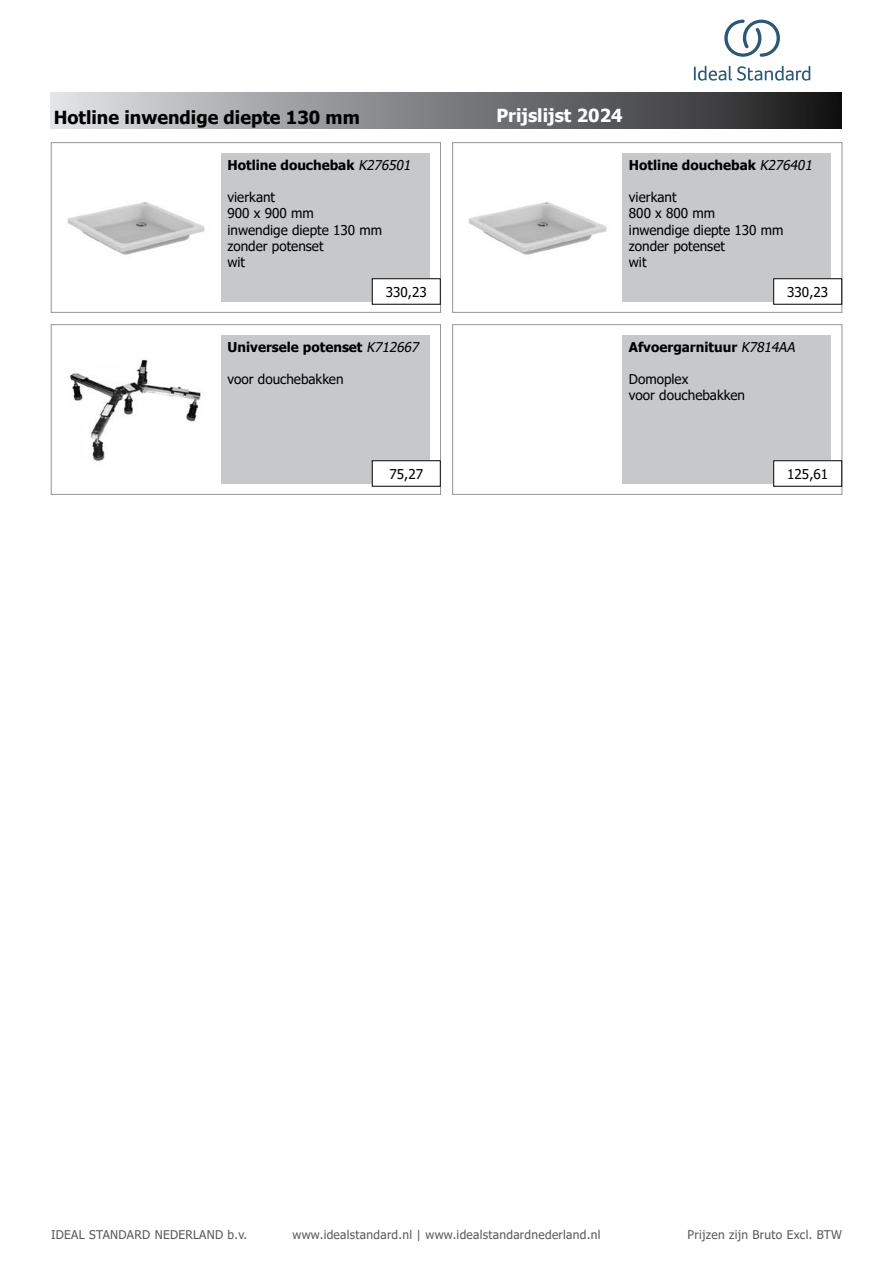
<style>
.page{position:relative;width:893px;height:1263px;background:#fff}
.page>*{position:absolute;margin:0;border:0;box-sizing:border-box;transform-origin:0 0}
.t1{font:700 18px "Tahoma";color:#000}
.t2{font:700 18px "Tahoma";color:#fff}
.t3{font:13.5px/16.2px "Tahoma";color:#000}
.t4{font:700 13.5px "Tahoma";color:#000}
.t5{font:12px "Tahoma";letter-spacing:.025em;color:#58595b}
.s1{font-weight:400;font-style:italic}
</style>
<div class="page">
<div style="left:51px;top:92px;width:791px;height:37px;background:linear-gradient(to right,#dee1e3,#1a1a1b)"></div>
<div style="left:51px;top:142px;width:390px;height:171px;border:1px solid #939598"></div>
<img style="left:67px;top:201px;width:138px;height:54px">
<div style="left:221px;top:153px;width:209px;height:149px;background:#c7c8ca"></div>
<div style="left:452px;top:324px;width:390px;height:171px;border:1px solid #939598"></div>
<div style="left:622px;top:335px;width:209px;height:149px;background:#c7c8ca"></div>
<div style="left:51px;top:324px;width:390px;height:171px;border:1px solid #939598"></div>
<img style="left:70px;top:359px;width:131px;height:103px">
<div style="left:221px;top:335px;width:209px;height:149px;background:#c7c8ca"></div>
<div style="left:452px;top:142px;width:390px;height:171px;border:1px solid #939598"></div>
<img style="left:468px;top:201px;width:139px;height:54px">
<div style="left:622px;top:153px;width:209px;height:149px;background:#c7c8ca"></div>
<div style="left:372px;top:279px;width:68px;height:25px;background:#fff"></div>
<div style="left:372px;top:461px;width:68px;height:25px;background:#fff"></div>
<div style="left:372px;top:460px;width:68px;height:26px;border:1px solid #000"></div>
<div style="left:774px;top:461px;width:68px;height:25px;background:#fff"></div>
<div style="left:773px;top:460px;width:69px;height:26px;border:1px solid #000"></div>
<div style="left:774px;top:279px;width:68px;height:25px;background:#fff"></div>
<svg style="left:694px;top:66px;width:116px;height:15px"></svg>
<svg style="left:724px;top:20px;width:56px;height:37px"></svg>
<h1 class="t1" style="left:54px;top:105px;width:308px">Hotline inwendige diepte 130 mm</h1>
<h1 class="t2" style="left:496px;top:103px;width:128px">Prijslijst 2024</h1>
<p class="t4" style="left:227px;top:155px;width:188px">Hotline douchebak <span class="s1">K276501</span></p>
<p class="t3" style="left:227px;top:190px;width:156px">vierkant<br>900 x 900 mm<br>inwendige diepte 130 mm zonder potenset<br>wit</p>
<p class="t4" style="left:629px;top:155px;width:188px">Hotline douchebak <span class="s1">K276401</span></p>
<p class="t3" style="left:629px;top:190px;width:156px">vierkant<br>800 x 800 mm<br>inwendige diepte 130 mm zonder potenset<br>wit</p>
<p class="t3" style="left:386px;top:284px;width:42px">330,23</p>
<p class="t3" style="left:787px;top:284px;width:42px">330,23</p>
<p class="t4" style="left:227px;top:337px;width:196px">Universele potenset <span class="s1">K712667</span></p>
<p class="t3" style="left:227px;top:372px;width:118px">voor douchebakken</p>
<p class="t4" style="left:629px;top:337px;width:171px">Afvoergarnituur <span class="s1">K7814AA</span></p>
<p class="t3" style="left:629px;top:372px;width:118px">Domoplex<br>voor douchebakken</p>
<p class="t3" style="left:389px;top:466px;width:35px">75,27</p>
<p class="t3" style="left:787px;top:466px;width:42px">125,61</p>
<p class="t5" style="left:51px;top:1227px;width:198px">IDEAL STANDARD NEDERLAND b.v.</p>
<p class="t5" style="left:292px;top:1227px;width:309px">www.idealstandard.nl | www.idealstandardnederland.nl</p>
<p class="t5" style="left:688px;top:1227px;width:156px">Prijzen zijn Bruto Excl. BTW</p>
</div>
